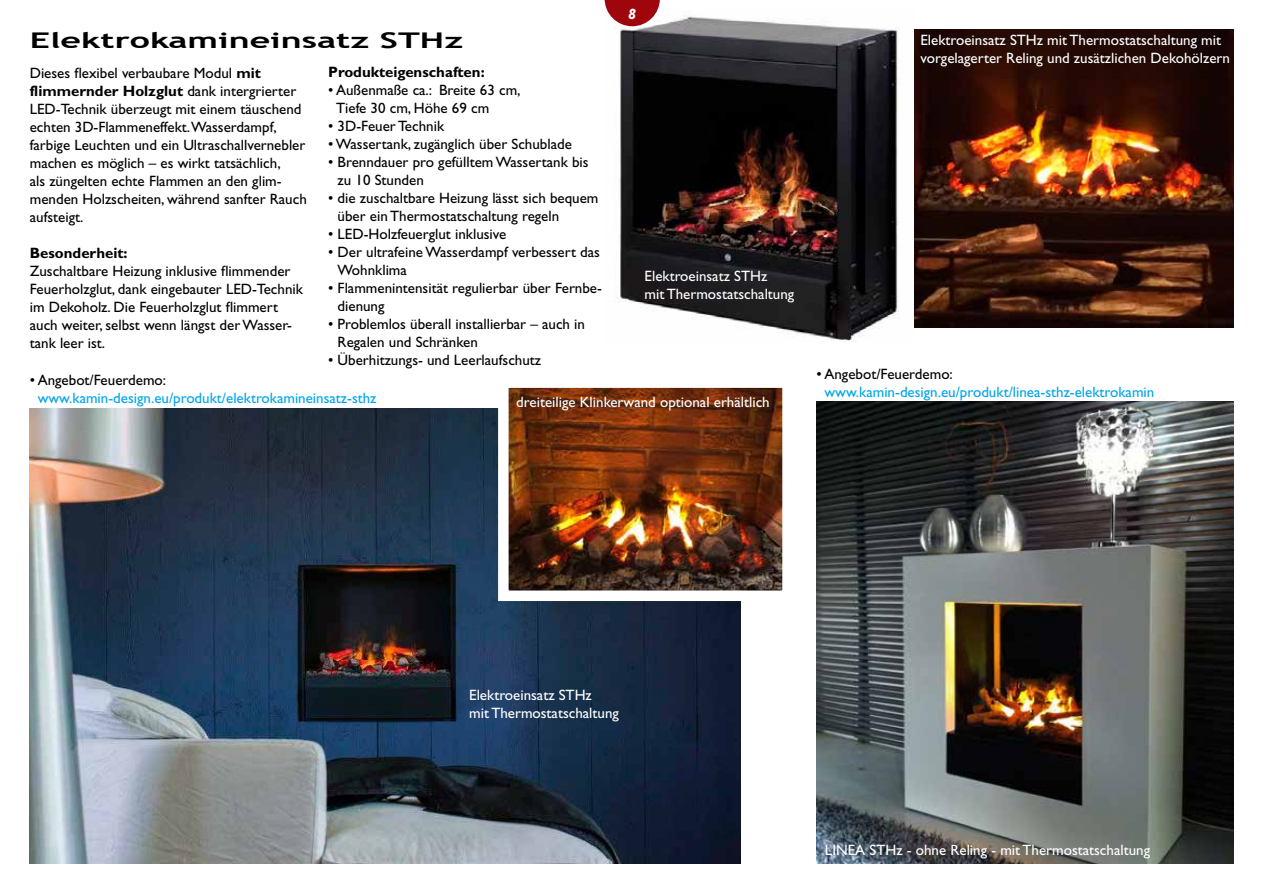
<style>
.page{position:relative;width:1263px;height:893px;background:#fff}
.page>*{position:absolute;margin:0;border:0;box-sizing:border-box;transform-origin:0 0}
.t1{font:700 21.6px "Trebuchet MS";color:#000;scale:1.65 1}
.t2{font:15px/18px "Gill Sans";color:#000}
.t3{font:15px/18px "Gill Sans";color:#fff}
.t4{font:15px "Gill Sans";color:#00a6eb}
.t5{font:700 15px "Gill Sans";color:#000}
.t6{font:italic 700 15px "Gill Sans";color:#fff}
.s1{font-weight:700}
</style>
<div class="page">
<img style="left:617px;top:16px;width:282px;height:326px">
<img style="left:30px;top:409px;width:710px;height:454px">
<img style="left:816px;top:402px;width:417px;height:461px">
<img style="left:914px;top:30px;width:319px;height:297px">
<img style="left:509px;top:388px;width:273px;height:202px">
<div style="left:498px;top:377px;width:295px;height:224px;border:10px solid #fff"></div>
<svg style="left:605px;top:0;width:55px;height:26px"></svg>
<h1 class="t1" style="left:30px;top:27px;width:264px">Elektrokamineinsatz STHz</h1>
<p class="t6" style="left:628px;top:6px;width:9px">8</p>
<p class="t5" style="left:328px;top:63px;width:158px">Produkteigenschaften:</p>
<p class="t2" style="left:336px;top:81px;width:186px;text-indent:-8px">• Außenmaße ca.: Breite 63 cm,<br>Tiefe 30 cm, Höhe 69 cm</p>
<p class="t2" style="left:328px;top:117px;width:118px">• 3D-Feuer Technik</p>
<p class="t2" style="left:328px;top:135px;width:245px">• Wassertank, zugänglich über Schublade</p>
<p class="t2" style="left:338px;top:153px;width:253px;text-indent:-9px">• Brenndauer pro gefülltem Wassertank bis zu 10 Stunden</p>
<p class="t2" style="left:338px;top:189px;width:262px;text-indent:-9px">• die zuschaltbare Heizung lässt sich bequem über ein Thermostatschaltung regeln</p>
<p class="t2" style="left:328px;top:225px;width:180px">• LED-Holzfeuerglut inklusive</p>
<p class="t2" style="left:338px;top:243px;width:264px;text-indent:-9px">• Der ultrafeine Wasserdampf verbessert das<br>Wohnklima</p>
<p class="t2" style="left:338px;top:279px;width:266px;text-indent:-9px">• Flammenintensität regulierbar über Fernbe&shy;dienung</p>
<p class="t2" style="left:338px;top:315px;width:249px;text-indent:-9px">• Problemlos überall installierbar – auch in<br>Regalen und Schränken</p>
<p class="t2" style="left:328px;top:351px;width:214px">• Überhitzungs- und Leerlaufschutz</p>
<p class="t3" style="left:516px;top:393px;width:255px">dreiteilige Klinkerwand optional erhältlich</p>
<p class="t2" style="left:30px;top:64px;width:279px">Dieses flexibel verbaubare Modul <span class="s1">mit flimmernder Holzglut</span> dank intergrierter LED-Technik überzeugt mit einem täuschend echten 3D-Flammeneffekt.Wasserdampf, farbige Leuchten und ein Ultraschallvernebler machen es möglich – es wirkt tatsächlich,<br>als züngelten echte Flammen an den glim&shy;menden Holzscheiten, während sanfter Rauch aufsteigt.</p>
<p class="t5" style="left:30px;top:244px;width:99px">Besonderheit:</p>
<p class="t2" style="left:30px;top:262px;width:275px">Zuschaltbare Heizung inklusive flimmender Feuerholzglut, dank eingebauter LED-Technik im Dekoholz. Die Feuerholzglut flimmert auch weiter, selbst wenn längst der Wasser&shy;tank leer ist.</p>
<p class="t3" style="left:644px;top:267px;width:151px">Elektroeinsatz STHz<br>mit Thermostatschaltung</p>
<p class="t2" style="left:30px;top:371px;width:138px">• Angebot/Feuerdemo:</p>
<p class="t4" style="left:38px;top:389px;width:340px">www.kamin-design.eu/produkt/elektrokamineinsatz-sthz</p>
<p class="t3" style="left:920px;top:30px;width:311px">Elektroeinsatz STHz mit Thermostatschaltung mit vorgelagerter Reling und zusätzlichen Dekohölzern</p>
<p class="t2" style="left:816px;top:365px;width:138px">• Angebot/Feuerdemo:</p>
<p class="t4" style="left:824px;top:384px;width:331px">www.kamin-design.eu/produkt/linea-sthz-elektrokamin</p>
<p class="t3" style="left:469px;top:686px;width:151px">Elektroeinsatz STHz<br>mit Thermostatschaltung</p>
<p class="t3" style="left:825px;top:841px;width:327px">LINEA STHz - ohne Reling - mit Thermostatschaltung</p>
</div>
